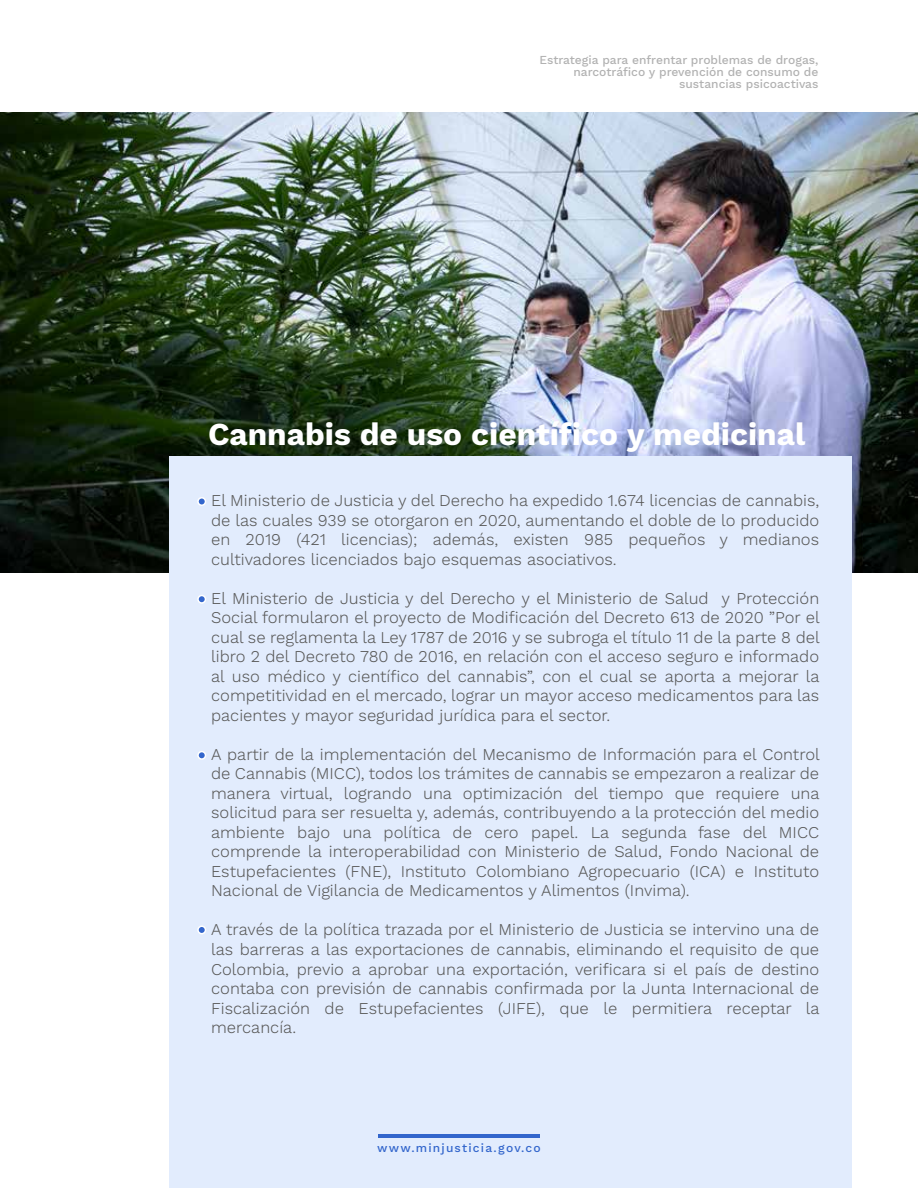
<style>
.page{position:relative;width:918px;height:1188px;background:#fff}
.page>*{position:absolute;margin:0;border:0;box-sizing:border-box;transform-origin:0 0}
.t1{font:700 31.5px "Work Sans";color:#fff}
.t2{font:300 16.5px/19.5px "Work Sans";color:#575756;text-align:justify}
.t3{font:500 12px/12px "Work Sans";color:#b2b2b2;text-align:right}
.t4{font:500 12px "Work Sans";letter-spacing:.1em;color:#36c}
</style>
<div class="page">
<img style="left:0;top:112px;width:918px;height:460px">
<div style="left:169px;top:456px;width:683px;height:732px;background:#e2ecfd"></div>
<hr style="left:378px;top:1135px;width:162px;height:3px;background:#36c">
<div style="left:198px;top:926px;width:7px;height:8px;background:#36c;border-radius:50%"></div>
<div style="left:197px;top:925px;width:9px;height:9px;border:2px solid #fff;border-radius:50%"></div>
<div style="left:198px;top:752px;width:7px;height:7px;background:#36c;border-radius:50%"></div>
<div style="left:197px;top:751px;width:9px;height:9px;border:2px solid #fff;border-radius:50%"></div>
<div style="left:198px;top:596px;width:7px;height:7px;background:#36c;border-radius:50%"></div>
<div style="left:197px;top:595px;width:9px;height:9px;border:2px solid #fff;border-radius:50%"></div>
<div style="left:198px;top:498px;width:7px;height:7px;background:#36c;border-radius:50%"></div>
<div style="left:197px;top:497px;width:9px;height:9px;border:2px solid #fff;border-radius:50%"></div>
<p class="t3" style="left:539px;top:54px;width:281px">Estrategia para enfrentar problemas de drogas, narcotráfico y prevención de consumo de sustancias psicoactivas</p>
<h1 class="t1" style="left:208px;top:416px;width:599px">Cannabis de uso científico y medicinal</h1>
<p class="t2" style="left:211px;top:492px;width:610px">El Ministerio de Justicia y del Derecho ha expedido 1.674 licencias de cannabis, de las cuales 939 se otorgaron en 2020, aumentando el doble de lo producido en 2019 (421 licencias); además, existen 985 pequeños y medianos cultivadores licenciados bajo esquemas asociativos.</p>
<p class="t2" style="left:211px;top:589px;width:610px">El Ministerio de Justicia y del Derecho y el Ministerio de Salud y Protección Social formularon el proyecto de Modificación del Decreto 613 de 2020 ”Por el cual se reglamenta la Ley 1787 de 2016 y se subroga el título 11 de la parte 8 del libro 2 del Decreto 780 de 2016, en relación con el acceso seguro e informado al uso médico y científico del cannabis”, con el cual se aporta a mejorar la competitividad en el mercado, lograr un mayor acceso medicamentos para las pacientes y mayor seguridad jurídica para el sector.</p>
<p class="t2" style="left:211px;top:745px;width:610px">A partir de la implementación del Mecanismo de Información para el Control de Cannabis (MICC), todos los trámites de cannabis se empezaron a realizar de manera virtual, logrando una optimización del tiempo que requiere una solicitud para ser resuelta y, además, contribuyendo a la protección del medio ambiente bajo una política de cero papel. La segunda fase del MICC comprende la interoperabilidad con Ministerio de Salud, Fondo Nacional de Estupefacientes (FNE), Instituto Colombiano Agropecuario (ICA) e Instituto Nacional de Vigilancia de Medicamentos y Alimentos (Invima).</p>
<p class="t2" style="left:211px;top:921px;width:610px">A través de la política trazada por el Ministerio de Justicia se intervino una de las barreras a las exportaciones de cannabis, eliminando el requisito de que Colombia, previo a aprobar una exportación, verificara si el país de destino contaba con previsión de cannabis confirmada por la Junta Internacional de Fiscalización de Estupefacientes (JIFE), que le permitiera receptar la mercancía.</p>
<p class="t4" style="left:377px;top:1141px;width:165px">www.minjusticia.gov.co</p>
</div>
